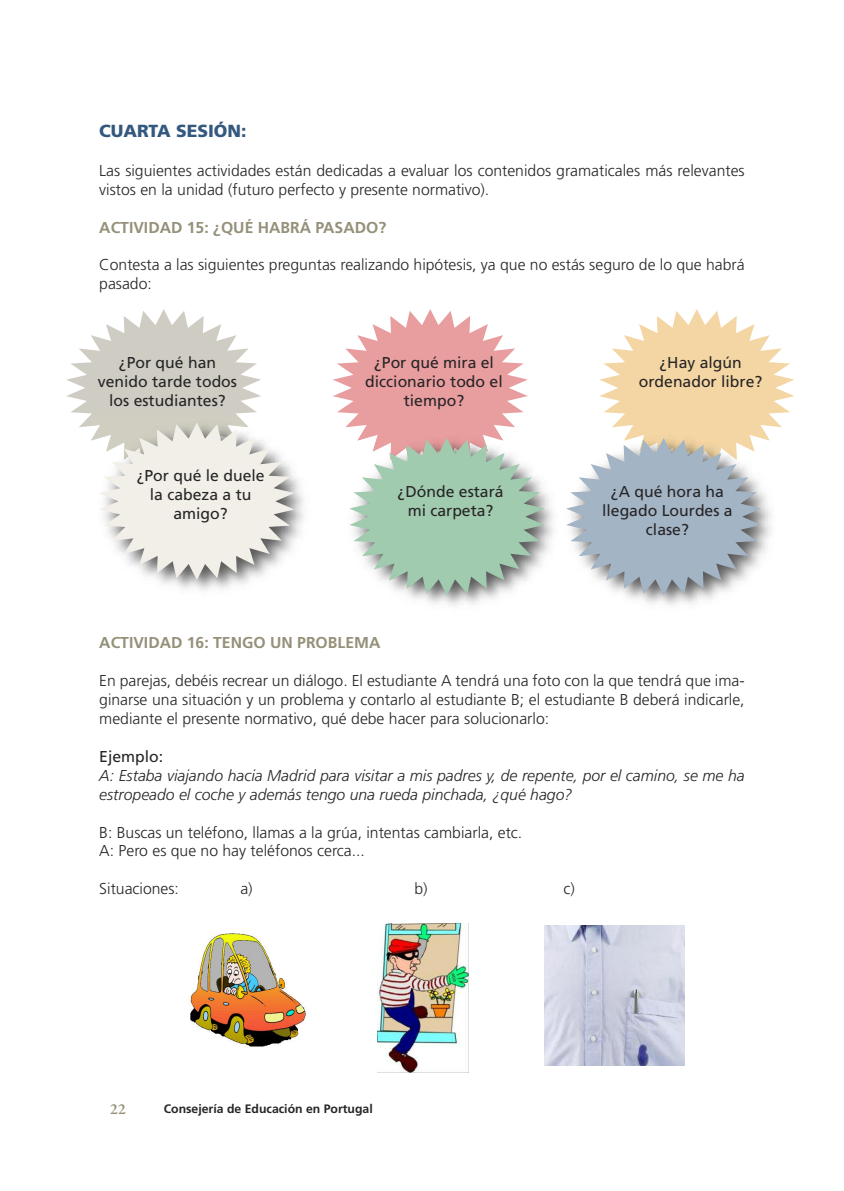
<style>
.page{position:relative;width:844px;height:1191px;background:#fff}
.page>*{position:absolute;margin:0;border:0;box-sizing:border-box;transform-origin:0 0}
.t1{font:900 17.5px "Frutiger";color:#34597e}
.t2{font:300 15.75px/18.9px "Frutiger";color:#272526}
.t3{font:15.75px/18.9px "Frutiger";color:#272526;text-align:center}
.t4{font:italic 300 15.75px/18.9px "Frutiger";color:#272526}
.t5{font:700 15.75px "Frutiger";color:#959079}
.t6{font:600 15.75px "Garamond Premr Pro";color:#959079}
.t7{font:700 12.25px "Frutiger";color:#272526}
</style>
<div class="page">
<img style="left:159px;top:477px;width:145px;height:114px">
<svg style="left:66px;top:309px;width:228px;height:271px"></svg>
<img style="left:409px;top:492px;width:307px;height:114px">
<svg style="left:333px;top:309px;width:211px;height:286px"></svg>
<svg style="left:566px;top:309px;width:228px;height:286px"></svg>
<img style="left:189px;top:934px;width:117px;height:113px">
<img style="left:377px;top:923px;width:91px;height:149px">
<img style="left:544px;top:925px;width:140px;height:140px">
<p class="t1" style="left:99px;top:124px;width:149px">CUARTA SESIÓN:</p>
<p class="t2" style="left:99px;top:162px;width:646px">Las siguientes actividades están dedicadas a evaluar los contenidos gramaticales más relevantes vistos en la unidad (futuro perfecto y presente normativo).</p>
<p class="t5" style="left:99px;top:221px;width:288px">ACTIVIDAD 15: ¿QUÉ HABRÁ PASADO?</p>
<p class="t2" style="left:99px;top:257px;width:646px">Contesta a las siguientes preguntas realizando hipótesis, ya que no estás seguro de lo que habrá pasado:</p>
<p class="t3" style="left:98px;top:354px;width:141px">¿Por qué han venido tarde todos los estudiantes?</p>
<p class="t3" style="left:365px;top:354px;width:139px">¿Por qué mira el diccionario todo el tiempo?</p>
<p class="t3" style="left:638px;top:354px;width:125px">¿Hay algún ordenador libre?</p>
<p class="t3" style="left:137px;top:468px;width:129px">¿Por qué le duele la cabeza a tu amigo?</p>
<p class="t3" style="left:397px;top:483px;width:107px">¿Dónde estará mi carpeta?</p>
<p class="t3" style="left:602px;top:483px;width:132px">¿A qué hora ha llegado Lourdes a clase?</p>
<p class="t5" style="left:99px;top:636px;width:282px">ACTIVIDAD 16: TENGO UN PROBLEMA</p>
<p class="t2" style="left:99px;top:672px;width:646px;text-align:justify">En parejas, debéis recrear un diálogo. El estudiante A tendrá una foto con la que tendrá que ima&shy;ginarse una situación y un problema y contarlo al estudiante B; el estudiante B deberá indicarle, mediante el presente normativo, qué debe hacer para solucionarlo:</p>
<p class="t3" style="left:99px;top:748px;width:65px">Ejemplo:</p>
<p class="t4" style="left:99px;top:767px;width:646px">A: Estaba viajando hacia Madrid para visitar a mis padres y, de repente, por el camino, se me ha estropeado el coche y además tengo una rueda pinchada, ¿qué hago?</p>
<p class="t2" style="left:99px;top:824px;width:424px">B: Buscas un teléfono, llamas a la grúa, intentas cambiarla, etc.<br>A: Pero es que no hay teléfonos cerca...</p>
<p class="t2" style="left:99px;top:880px;width:81px">Situaciones:</p>
<p class="t2" style="left:240px;top:880px;width:14px">a)</p>
<p class="t2" style="left:414px;top:880px;width:15px">b)</p>
<p class="t2" style="left:563px;top:880px;width:13px">c)</p>
<p class="t6" style="left:110px;top:1102px;width:17px">22</p>
<p class="t7" style="left:164px;top:1104px;width:210px">Consejería de Educación en Portugal</p>
</div>
